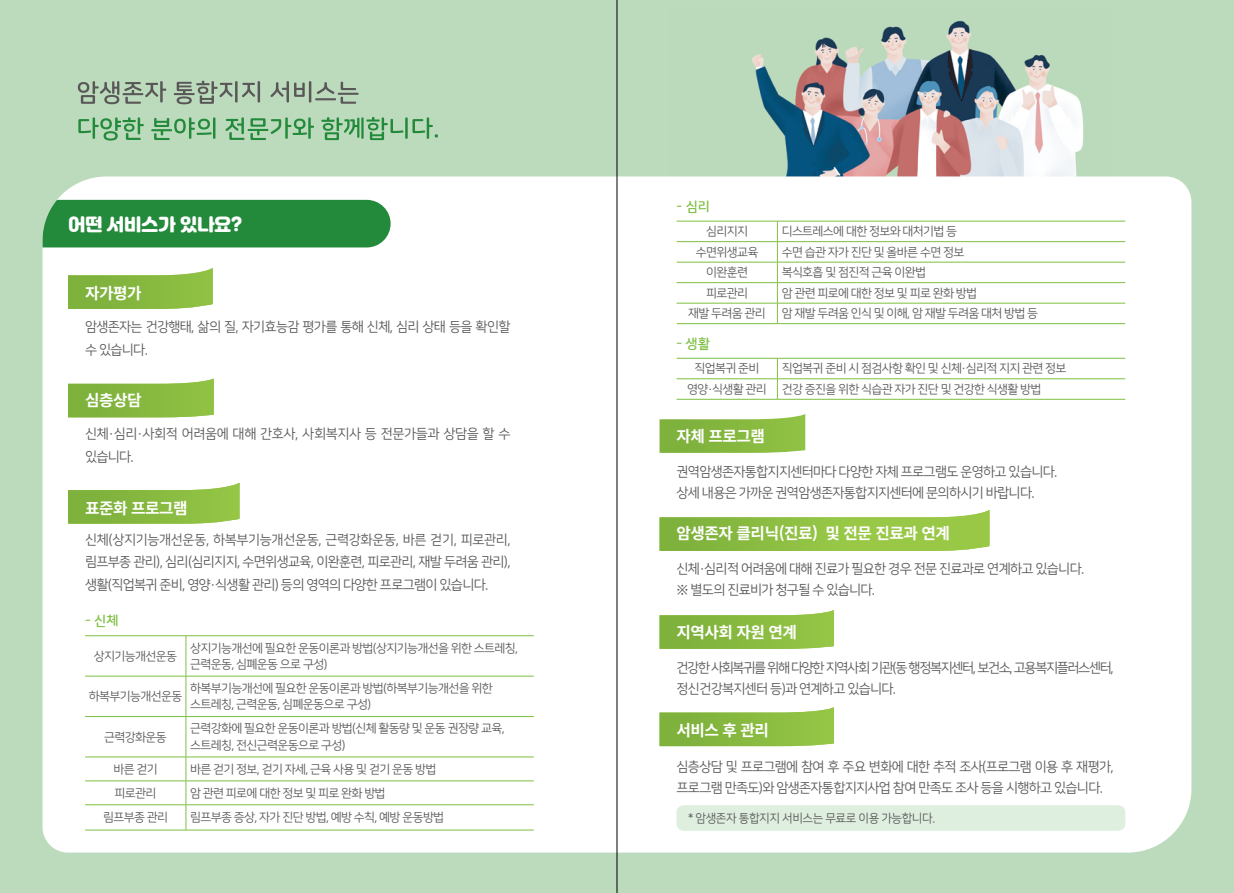
<style>
.page{position:relative;width:1234px;height:893px;background:#fff}
.page>*{position:absolute;margin:0;border:0;box-sizing:border-box;transform-origin:0 0}
.t1{font:17.25px "Jalnan OTF";letter-spacing:-.01em;color:#fff}
.t2{font:700 15.75px "Noto Sans KR";letter-spacing:-.03em;color:#fff}
.t3{font:13.5px/22.5px "Nanum Square R";letter-spacing:-.05em;color:#595757}
.t4{font:13.5px/21px "Nanum Square R";letter-spacing:-.1em;color:#595757}
.t5{font:13.5px/22.5px "Nanum Square R";letter-spacing:-.025em;color:#595757}
.t6{font:13.5px "Nanum Square Round B";color:#7ebf41}
.t7{font:12px/16.5px "Nanum Square R";letter-spacing:-.05em;color:#595757}
</style>
<div class="page">
<div style="left:0;top:0;width:1233px;height:893px;background:#bcdbbc"></div>
<img style="left:752px;top:20px;width:332px;height:156px">
<div style="left:43px;top:176px;width:1148px;height:677px;background:#fff"></div>
<div style="left:43px;top:200px;width:347px;height:47px;background:#23893b"></div>
<svg style="left:78px;top:81px;width:88px;height:23px"></svg>
<svg style="left:174px;top:81px;width:86px;height:23px"></svg>
<svg style="left:270px;top:81px;width:88px;height:23px"></svg>
<svg style="left:78px;top:117px;width:66px;height:24px"></svg>
<svg style="left:151px;top:117px;width:64px;height:23px"></svg>
<svg style="left:225px;top:117px;width:89px;height:23px"></svg>
<svg style="left:321px;top:117px;width:117px;height:23px"></svg>
<hr style="left:85px;top:635px;width:101px;height:1px;background:#7ebf41">
<hr style="left:186px;top:635px;width:347px;height:1px;background:#7ebf41">
<hr style="left:186px;top:636px;width:1px;height:40px;background:#7ebf41">
<hr style="left:85px;top:676px;width:101px;height:1px;background:#7ebf41">
<hr style="left:186px;top:676px;width:347px;height:1px;background:#7ebf41">
<hr style="left:186px;top:676px;width:1px;height:40px;background:#7ebf41">
<hr style="left:85px;top:716px;width:101px;height:1px;background:#7ebf41">
<hr style="left:186px;top:716px;width:347px;height:1px;background:#7ebf41">
<hr style="left:186px;top:717px;width:1px;height:40px;background:#7ebf41">
<hr style="left:85px;top:757px;width:101px;height:1px;background:#7ebf41">
<hr style="left:186px;top:757px;width:347px;height:1px;background:#7ebf41">
<hr style="left:85px;top:781px;width:101px;height:1px;background:#7ebf41">
<hr style="left:186px;top:781px;width:347px;height:1px;background:#7ebf41">
<hr style="left:85px;top:804px;width:101px;height:1px;background:#7ebf41">
<hr style="left:186px;top:804px;width:347px;height:1px;background:#7ebf41">
<svg style="left:186px;top:757px;width:1px;height:73px"></svg>
<hr style="left:85px;top:830px;width:101px;height:1px;background:#7ebf41">
<hr style="left:186px;top:830px;width:347px;height:1px;background:#7ebf41">
<hr style="left:676px;top:221px;width:101px;height:1px;background:#7ebf41">
<hr style="left:777px;top:221px;width:347px;height:1px;background:#7ebf41">
<hr style="left:676px;top:241px;width:101px;height:1px;background:#7ebf41">
<hr style="left:777px;top:241px;width:347px;height:1px;background:#7ebf41">
<hr style="left:676px;top:262px;width:101px;height:1px;background:#7ebf41">
<hr style="left:777px;top:262px;width:347px;height:1px;background:#7ebf41">
<hr style="left:676px;top:282px;width:101px;height:1px;background:#7ebf41">
<hr style="left:777px;top:282px;width:347px;height:1px;background:#7ebf41">
<hr style="left:676px;top:303px;width:101px;height:1px;background:#7ebf41">
<hr style="left:777px;top:303px;width:347px;height:1px;background:#7ebf41">
<svg style="left:777px;top:221px;width:1px;height:102px"></svg>
<hr style="left:676px;top:323px;width:101px;height:1px;background:#7ebf41">
<hr style="left:777px;top:323px;width:347px;height:1px;background:#7ebf41">
<hr style="left:676px;top:358px;width:101px;height:1px;background:#7ebf41">
<hr style="left:777px;top:358px;width:347px;height:1px;background:#7ebf41">
<hr style="left:676px;top:378px;width:101px;height:1px;background:#7ebf41">
<hr style="left:777px;top:378px;width:347px;height:1px;background:#7ebf41">
<svg style="left:777px;top:358px;width:1px;height:41px"></svg>
<hr style="left:676px;top:399px;width:101px;height:1px;background:#7ebf41">
<hr style="left:777px;top:399px;width:347px;height:1px;background:#7ebf41">
<img style="left:68px;top:378px;width:146px;height:39px">
<img style="left:68px;top:483px;width:171px;height:41px">
<img style="left:68px;top:268px;width:145px;height:41px">
<img style="left:659px;top:510px;width:330px;height:41px">
<img style="left:659px;top:610px;width:174px;height:39px">
<img style="left:659px;top:707px;width:174px;height:39px">
<img style="left:659px;top:414px;width:146px;height:39px">
<div style="left:676px;top:805px;width:448px;height:26px;background:#deefe0"></div>
<hr style="left:616px;top:0;width:1px;height:893px;background:#000">
<h1 class="t1" style="left:68px;top:213px;width:175px">어떤 서비스가 있나요?</h1>
<h2 class="t2" style="left:85px;top:284px;width:58px">자가평가</h2>
<p class="t3" style="left:85px;top:316px;width:427px">암생존자는 건강행태, 삶의 질, 자기효능감 평가를 통해 신체, 심리 상태 등을 확인할 수 있습니다.</p>
<h2 class="t2" style="left:85px;top:392px;width:58px">심층상담</h2>
<p class="t5" style="left:85px;top:423px;width:427px">신체·심리·사회적 어려움에 대해 간호사, 사회복지사 등 전문가들과 상담을 할 수 있습니다.</p>
<h2 class="t2" style="left:85px;top:499px;width:104px">표준화 프로그램</h2>
<p class="t3" style="left:85px;top:529px;width:427px;text-align:justify">신체(상지기능개선운동, 하복부기능개선운동, 근력강화운동, 바른 걷기, 피로관리, 림프부종 관리), 심리(심리지지, 수면위생교육, 이완훈련, 피로관리, 재발 두려움 관리), 생활(직업복귀 준비, 영양·식생활 관리) 등의 영역의 다양한 프로그램이 있습니다.</p>
<p class="t6" style="left:85px;top:613px;width:35px">- 신체</p>
<p class="t7" style="left:94px;top:648px;width:85px">상지기능개선운동</p>
<p class="t7" style="left:190px;top:640px;width:329px">상지기능개선에 필요한 운동이론과 방법(상지기능개선을 위한 스트레칭, 근력운동, 심폐운동 으로 구성)</p>
<p class="t7" style="left:89px;top:688px;width:95px">하복부기능개선운동</p>
<p class="t7" style="left:190px;top:680px;width:304px">하복부기능개선에 필요한 운동이론과 방법(하복부기능개선을 위한 스트레칭, 근력운동, 심폐운동으로 구성)</p>
<p class="t7" style="left:104px;top:729px;width:64px">근력강화운동</p>
<p class="t7" style="left:190px;top:721px;width:316px">근력강화에 필요한 운동이론과 방법(신체 활동량 및 운동 권장량 교육, 스트레칭, 전신근력운동으로 구성)</p>
<p class="t7" style="left:113px;top:761px;width:46px">바른 걷기</p>
<p class="t7" style="left:190px;top:761px;width:247px">바른 걷기 정보, 걷기 자세, 근육 사용 및 걷기 운동 방법</p>
<p class="t7" style="left:114px;top:785px;width:43px">피로관리</p>
<p class="t7" style="left:190px;top:785px;width:197px">암 관련 피로에 대한 정보 및 피로 완화 방법</p>
<p class="t7" style="left:103px;top:809px;width:66px">림프부종 관리</p>
<p class="t7" style="left:190px;top:809px;width:255px">림프부종 증상, 자가 진단 방법, 예방 수칙, 예방 운동방법</p>
<p class="t6" style="left:676px;top:199px;width:35px">- 심리</p>
<p class="t7" style="left:706px;top:223px;width:43px">심리지지</p>
<p class="t7" style="left:781px;top:223px;width:177px">디스트레스에 대한 정보와 대처기법 등</p>
<p class="t7" style="left:695px;top:244px;width:64px">수면위생교육</p>
<p class="t7" style="left:781px;top:244px;width:184px">수면 습관 자가 진단 및 올바른 수면 정보</p>
<p class="t7" style="left:706px;top:264px;width:43px">이완훈련</p>
<p class="t7" style="left:781px;top:264px;width:146px">복식호흡 및 점진적 근육 이완법</p>
<p class="t7" style="left:706px;top:285px;width:43px">피로관리</p>
<p class="t7" style="left:781px;top:285px;width:197px">암 관련 피로에 대한 정보 및 피로 완화 방법</p>
<p class="t7" style="left:688px;top:305px;width:79px">재발 두려움 관리</p>
<p class="t7" style="left:781px;top:305px;width:258px">암 재발 두려움 인식 및 이해, 암 재발 두려움 대처 방법 등</p>
<p class="t6" style="left:676px;top:336px;width:35px">- 생활</p>
<p class="t7" style="left:694px;top:361px;width:66px">직업복귀 준비</p>
<p class="t7" style="left:687px;top:359px;width:381px;line-height:20.5px;text-indent:94px">직업복귀 준비 시 점검사항 확인 및 신체·심리적 지지 관련 정보 영양·식생활 관리 건강 증진을 위한 식습관 자가 진단 및 건강한 식생활 방법</p>
<h2 class="t2" style="left:676px;top:428px;width:90px">자체 프로그램</h2>
<p class="t3" style="left:676px;top:462px;width:382px;line-height:21px">권역암생존자통합지지센터마다 다양한 자체 프로그램도 운영하고 있습니다. 상세 내용은 가까운 권역암생존자통합지지센터에 문의하시기 바랍니다.</p>
<h2 class="t2" style="left:676px;top:524px;width:275px">암생존자 클리닉(진료) 및 전문 진료과 연계</h2>
<p class="t3" style="left:676px;top:558px;width:409px;line-height:21px">신체·심리적 어려움에 대해 진료가 필요한 경우 전문 진료과로 연계하고 있습니다. ※ 별도의 진료비가 청구될 수 있습니다.</p>
<h2 class="t2" style="left:676px;top:623px;width:122px">지역사회 자원 연계</h2>
<p class="t4" style="left:676px;top:657px;width:438px">건강한 사회복귀를 위해 다양한 지역사회 기관(동 행정복지센터, 보건소, 고용복지플러스센터, 정신건강복지센터 등)과 연계하고 있습니다.</p>
<h2 class="t2" style="left:676px;top:722px;width:94px">서비스 후 관리</h2>
<p class="t3" style="left:676px;top:756px;width:438px;line-height:21px">심층상담 및 프로그램에 참여 후 주요 변화에 대한 추적 조사(프로그램 이용 후 재평가, 프로그램 만족도)와 암생존자통합지지사업 참여 만족도 조사 등을 시행하고 있습니다.</p>
<p class="t7" style="left:688px;top:810px;width:248px">* 암생존자 통합지지 서비스는 무료로 이용 가능합니다.</p>
</div>
